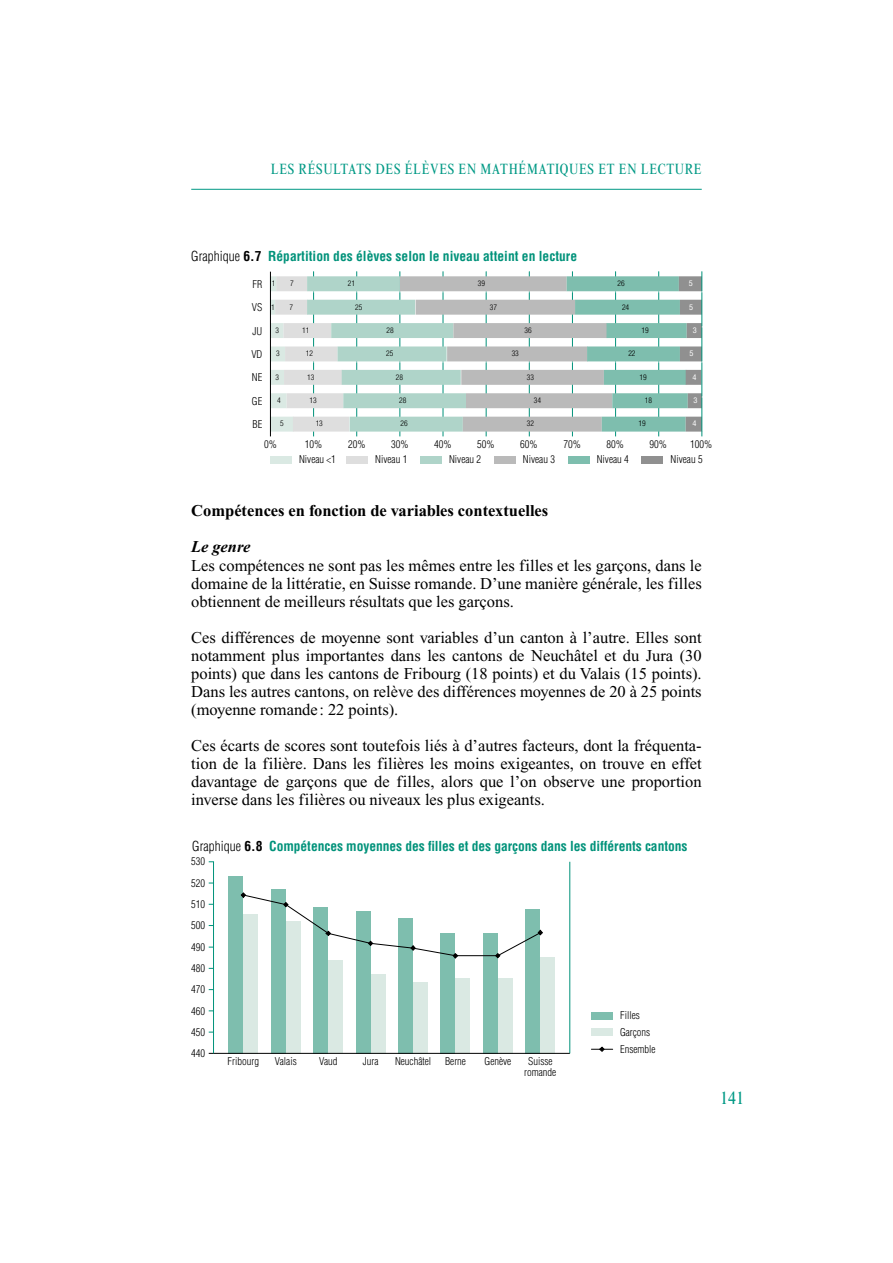
<style>
.page{position:relative;width:893px;height:1263px;background:#fff}
.page>*{position:absolute;margin:0;border:0;box-sizing:border-box;transform-origin:0 0}
.t1{font:condensed 18px "Times New Roman";color:#009985}
.t2{font:16.5px/18px "Times New Roman";color:#000;text-align:justify}
.t3{font:700 16.5px "Times New Roman";color:#000}
.t4{font:italic 700 16.5px "Times New Roman";color:#000}
.t5{font:condensed 15px "Times New Roman";letter-spacing:.045em;color:#009985;scale:.96 1}
.t6{font:700 condensed 13.5px "Helvetica";letter-spacing:-.005em;color:#00927a}
.t7{font:300 condensed 10.5px/21.3px "Helvetica";color:#000;text-align:justify}
.t8{font:300 condensed 7.5px "Helvetica";color:#000;scale:1.09 1}
.s1{font-weight:300;color:#000}
.s2{color:#000}
</style>
<div class="page">
<hr style="left:191px;top:189px;width:510px;height:1px;background:#009985">
<div style="left:270px;top:456px;width:22px;height:7px;background:#dae9e3"></div>
<div style="left:346px;top:456px;width:22px;height:7px;background:#dedede"></div>
<div style="left:420px;top:456px;width:22px;height:7px;background:#afd4c9"></div>
<div style="left:494px;top:456px;width:22px;height:7px;background:#bababa"></div>
<div style="left:568px;top:456px;width:21px;height:7px;background:#7ebeae"></div>
<div style="left:641px;top:456px;width:22px;height:7px;background:#909090"></div>
<svg style="left:271px;top:272px;width:431px;height:164px"></svg>
<hr style="left:270px;top:272px;width:1px;height:164px;background:#000">
<svg style="left:591px;top:1047px;width:21px;height:5px"></svg>
<div style="left:591px;top:1012px;width:21px;height:7px;background:#7ebeae"></div>
<div style="left:591px;top:1029px;width:21px;height:7px;background:#dae9e3"></div>
<div style="left:243px;top:914px;width:15px;height:139px;background:#dae9e3"></div>
<div style="left:228px;top:876px;width:15px;height:177px;background:#7ebeae"></div>
<div style="left:286px;top:921px;width:15px;height:132px;background:#dae9e3"></div>
<div style="left:271px;top:889px;width:15px;height:164px;background:#7ebeae"></div>
<div style="left:328px;top:960px;width:15px;height:93px;background:#dae9e3"></div>
<div style="left:313px;top:907px;width:15px;height:146px;background:#7ebeae"></div>
<div style="left:370px;top:974px;width:15px;height:79px;background:#dae9e3"></div>
<div style="left:356px;top:911px;width:14px;height:142px;background:#7ebeae"></div>
<div style="left:413px;top:982px;width:15px;height:71px;background:#dae9e3"></div>
<div style="left:398px;top:918px;width:15px;height:135px;background:#7ebeae"></div>
<div style="left:455px;top:978px;width:15px;height:75px;background:#dae9e3"></div>
<div style="left:440px;top:933px;width:15px;height:120px;background:#7ebeae"></div>
<div style="left:498px;top:978px;width:15px;height:75px;background:#dae9e3"></div>
<div style="left:483px;top:933px;width:15px;height:120px;background:#7ebeae"></div>
<div style="left:540px;top:957px;width:15px;height:96px;background:#dae9e3"></div>
<div style="left:525px;top:909px;width:15px;height:144px;background:#7ebeae"></div>
<hr style="left:569px;top:862px;width:1px;height:191px;background:#00927a">
<hr style="left:209px;top:1053px;width:360px;height:1px;background:#000">
<svg style="left:241px;top:893px;width:301px;height:66px"></svg>
<svg style="left:208px;top:861px;width:6px;height:193px"></svg>
<p class="t5" style="left:271px;top:164px;width:450px">LES RÉSULTATS DES ÉLÈVES EN MATHÉMATIQUES ET EN LECTURE</p>
<p class="t6" style="left:191px;top:250px;width:387px"><span class="s1">Graphique</span> <span class="s2">6.7</span> Répartition des é èves selon le niveau atteint en lecture</p>
<p class="t7" style="left:252px;top:274px;width:11px">FR</p>
<p class="t7" style="left:252px;top:298px;width:12px">VS</p>
<p class="t7" style="left:252px;top:321px;width:11px">JU</p>
<p class="t7" style="left:251px;top:344px;width:13px">VD</p>
<p class="t7" style="left:252px;top:368px;width:12px">NE</p>
<p class="t7" style="left:252px;top:391px;width:12px">GE</p>
<p class="t7" style="left:252px;top:414px;width:11px">BE</p>
<p class="t7" style="left:264px;top:434px;width:14px">0%</p>
<p class="t7" style="left:348px;top:434px;width:19px">20%</p>
<p class="t7" style="left:434px;top:434px;width:19px">40%</p>
<p class="t7" style="left:520px;top:434px;width:19px">60%</p>
<p class="t7" style="left:606px;top:434px;width:19px">80%</p>
<p class="t7" style="left:649px;top:434px;width:19px">90%</p>
<p class="t8" style="left:617px;top:281px;width:8px">26</p>
<p class="t8" style="left:477px;top:281px;width:8px">39</p>
<p class="t8" style="left:348px;top:281px;width:8px">21</p>
<p class="t8" style="left:622px;top:304px;width:8px">24</p>
<p class="t8" style="left:489px;top:304px;width:8px">37</p>
<p class="t8" style="left:355px;top:304px;width:8px">25</p>
<p class="t8" style="left:641px;top:327px;width:8px">19</p>
<p class="t8" style="left:524px;top:327px;width:8px">36</p>
<p class="t8" style="left:386px;top:327px;width:8px">28</p>
<p class="t8" style="left:302px;top:327px;width:8px">11</p>
<p class="t8" style="left:628px;top:351px;width:8px">22</p>
<p class="t8" style="left:511px;top:351px;width:8px">33</p>
<p class="t8" style="left:386px;top:351px;width:8px">25</p>
<p class="t8" style="left:306px;top:351px;width:8px">12</p>
<p class="t8" style="left:639px;top:374px;width:8px">19</p>
<p class="t8" style="left:527px;top:374px;width:8px">33</p>
<p class="t8" style="left:396px;top:374px;width:8px">28</p>
<p class="t8" style="left:307px;top:374px;width:8px">13</p>
<p class="t8" style="left:644px;top:397px;width:8px">18</p>
<p class="t8" style="left:533px;top:398px;width:8px">34</p>
<p class="t8" style="left:399px;top:398px;width:8px">28</p>
<p class="t8" style="left:309px;top:398px;width:8px">13</p>
<p class="t8" style="left:638px;top:421px;width:8px">19</p>
<p class="t8" style="left:527px;top:421px;width:8px">32</p>
<p class="t8" style="left:400px;top:421px;width:8px">26</p>
<p class="t8" style="left:316px;top:421px;width:8px">13</p>
<p class="t7" style="left:305px;top:434px;width:19px">10%</p>
<p class="t7" style="left:391px;top:434px;width:19px">30%</p>
<p class="t7" style="left:477px;top:434px;width:19px">50%</p>
<p class="t7" style="left:563px;top:434px;width:19px">70%</p>
<p class="t7" style="left:690px;top:434px;width:24px">100%</p>
<p class="t7" style="left:299px;top:449px;width:38px">Niveau &lt;1</p>
<p class="t7" style="left:375px;top:449px;width:34px">Niveau 1</p>
<p class="t7" style="left:449px;top:449px;width:34px">Niveau 2</p>
<p class="t7" style="left:523px;top:449px;width:34px">Niveau 3</p>
<p class="t7" style="left:596px;top:449px;width:34px">Niveau 4</p>
<p class="t7" style="left:670px;top:449px;width:34px">Niveau 5</p>
<p class="t3" style="left:191px;top:505px;width:358px">Compétences en fonction de variables contextuelles</p>
<p class="t4" style="left:191px;top:541px;width:61px">Le genre</p>
<p class="t2" style="left:191px;top:558px;width:512px">Les compétences ne sont pas les mêmes entre les filles et les garçons, dans le domaine de la littératie, en Suisse romande. D’une manière générale, les filles obtiennent de meilleurs résultats que les garçons.</p>
<p class="t2" style="left:191px;top:630px;width:512px">Ces différences de moyenne sont variables d’un canton à l’autre. Elles sont notamment plus importantes dans les cantons de Neuchâtel et du Jura (30 points) que dans les cantons de Fribourg (18 points) et du Valais (15 points).<br>Dans les autres cantons, on relève des différences moyennes de 20 à 25 points (moyenne romande: 22 points).</p>
<p class="t2" style="left:191px;top:738px;width:512px">Ces écarts de scores sont toutefois liés à d’autres facteurs, dont la fréquenta&shy;tion de la filière. Dans les filières les moins exigeantes, on trouve en effet davantage de garçons que de filles, alors que l’on observe une proportion inverse dans les filières ou niveaux les plus exigeants.</p>
<p class="t6" style="left:192px;top:841px;width:496px"><span class="s1">Graphique</span> <span class="s2">6.8</span> Compétences moyennes des filles et des gar ons dans les différents cantons</p>
<p class="t7" style="left:191px;top:852px;width:15px">530<br>520<br>510<br>500<br>490<br>480<br>470<br>460<br>450<br>440</p>
<p class="t7" style="left:228px;top:1052px;width:33px">Fribourg</p>
<p class="t7" style="left:524px;top:1057px;width:34px;line-height:10.5px;text-align:center">Suisse romande</p>
<p class="t7" style="left:275px;top:1052px;width:23px">Valais</p>
<p class="t7" style="left:319px;top:1052px;width:20px">Vaud</p>
<p class="t7" style="left:363px;top:1052px;width:17px">Jura</p>
<p class="t7" style="left:395px;top:1052px;width:38px">Neuch tel</p>
<p class="t7" style="left:445px;top:1052px;width:22px">Berne</p>
<p class="t7" style="left:484px;top:1052px;width:28px">Gen ve</p>
<p class="t7" style="left:620px;top:1006px;width:21px">Filles</p>
<p class="t7" style="left:620px;top:1023px;width:32px">Gar ons</p>
<p class="t7" style="left:620px;top:1040px;width:37px">Ensemble</p>
<p class="t1" style="left:720px;top:1091px;width:26px">141</p>
</div>
